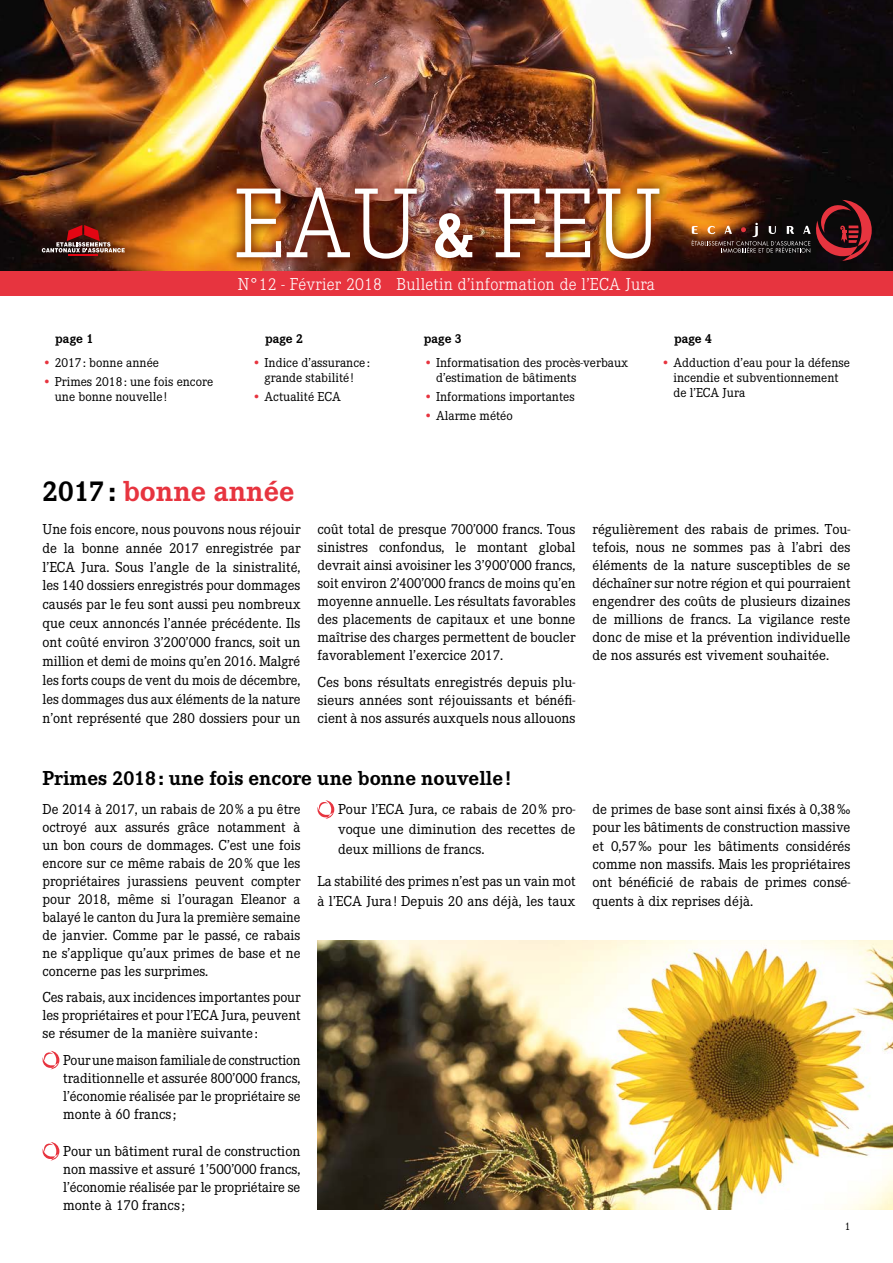
<style>
.page{position:relative;width:893px;height:1263px;background:#fff}
.page>*{position:absolute;margin:0;border:0;box-sizing:border-box;transform-origin:0 0}
.t1{font:300 102.9px "Corporate E";letter-spacing:.015em;color:#fff}
.t2{font:700 30px "Corporate E";color:#e7343f}
.t3{font:700 21px "Corporate E";color:#000}
.t4{font:300 17.85px "Corporate E";letter-spacing:.015em;color:#fff}
.t5{font:15px/18px "Corporate E";color:#000;text-align:justify}
.t6{font:13.5px/15px "Corporate E";color:#000}
.t7{font:700 13.5px "Corporate E";color:#000}
.t8{font:11.25px "Corporate E";color:#000}
.s1{color:#e7343f}
.s2{font-weight:700;font-size:66.9px}
.s3{color:#000}
</style>
<div class="page">
<img style="left:0;top:0;width:893px;height:271px">
<svg style="left:42px;top:1051px;width:17px;height:18px"></svg>
<svg style="left:42px;top:1142px;width:17px;height:18px"></svg>
<svg style="left:317px;top:800px;width:17px;height:19px"></svg>
<img style="left:317px;top:940px;width:576px;height:270px">
<hr style="left:68px;top:254px;width:30px;height:1px;background:#e30613">
<svg style="left:42px;top:225px;width:83px;height:27px;background:#753b2f"></svg>
<div style="left:223px;top:174px;width:450px;height:98px;background:#5e0b00;opacity:.75"></div>
<svg style="left:692px;top:200px;width:180px;height:61px;background:#52291b"></svg>
<div style="left:0;top:271px;width:893px;height:25px;background:#e7343f"></div>
<p class="t7" style="left:55px;top:331px;width:40px">page 1</p>
<p class="t6" style="left:43px;top:355px;width:118px"><span class="s1">•</span> 2017: bonne année</p>
<p class="t6" style="left:55px;top:374px;width:160px;text-indent:-12px"><span class="s1">•</span> Primes 2018: une fois encore une bonne nouvelle !</p>
<h1 class="t1" style="left:233px;top:168px;width:430px">EAU <span class="s2">&amp;</span> FEU</h1>
<p class="t4" style="left:238px;top:274px;width:419px">N°12 - Février 2018 Bulletin d’information de l’ECA Jura</p>
<p class="t7" style="left:265px;top:331px;width:40px">page 2</p>
<p class="t6" style="left:252px;top:355px;width:119px;text-align:center"><span class="s1">•</span> Indice d’assurance : grande stabilité !</p>
<p class="t6" style="left:252px;top:389px;width:90px"><span class="s1">•</span> Actualité ECA</p>
<p class="t7" style="left:424px;top:331px;width:40px">page 3</p>
<p class="t6" style="left:436px;top:355px;width:194px;text-indent:-12px"><span class="s1">•</span> Informatisation des procès-verbaux d’estimation de bâtiments</p>
<p class="t6" style="left:424px;top:389px;width:152px"><span class="s1">•</span> Informations importantes</p>
<p class="t6" style="left:424px;top:408px;width:90px"><span class="s1">•</span> Alarme météo</p>
<p class="t7" style="left:674px;top:331px;width:40px">page 4</p>
<p class="t6" style="left:673px;top:355px;width:178px;text-indent:-12px"><span class="s1">•</span> Adduction d’eau pour la défense incendie et subventionnement de l’ECA Jura</p>
<h2 class="t2" style="left:43px;top:474px;width:253px"><span class="s3">2017:</span> bonne année</h2>
<p class="t5" style="left:43px;top:519px;width:259px;line-height:18.9px">Une fois encore, nous pouvons nous réjouir de la bonne année 2017 enregistrée par l’ECA Jura. Sous l’angle de la sinistralité, les 140 dossiers enregistrés pour dommages causés par le feu sont aussi peu nombreux que ceux annoncés l’année précédente. Ils ont coûté environ 3’200’000 francs, soit un million et demi de moins qu’en 2016. Malgré les forts coups de vent du mois de décembre, les dommages dus aux éléments de la nature n’ont représenté que 280 dossiers pour un</p>
<p class="t5" style="left:317px;top:520px;width:260px">coût total de presque 700’000 francs. Tous sinistres confondus, le montant global devrait ainsi avoisiner les 3’900’000 francs, soit environ 2’400’000 francs de moins qu’en moyenne annuelle. Les résultats favorables des placements de capitaux et une bonne maîtrise des charges permettent de boucler favorablement l’exercice 2017.</p>
<p class="t5" style="left:317px;top:673px;width:259px">Ces bons résultats enregistrés depuis plu&shy;sieurs années sont réjouissants et bénéfi&shy;cient à nos assurés auxquels nous allouons</p>
<p class="t5" style="left:592px;top:520px;width:260px">régulièrement des rabais de primes. Tou&shy;tefois, nous ne sommes pas à l’abri des éléments de la nature susceptibles de se déchaîner sur notre région et qui pourraient engendrer des coûts de plusieurs dizaines de millions de francs. La vigilance reste donc de mise et la prévention individuelle de nos assurés est vivement souhaitée.</p>
<h3 class="t3" style="left:43px;top:767px;width:470px">Primes 2018: une fois encore une bonne nouvelle!</h3>
<p class="t5" style="left:43px;top:800px;width:259px">De 2014 à 2017, un rabais de 20% a pu être octroyé aux assurés grâce notamment à un bon cours de dommages. C’est une fois encore sur ce même rabais de 20% que les propriétaires jurassiens peuvent compter pour 2018, même si l’ouragan Eleanor a balayé le canton du Jura la première semaine de janvier. Comme par le passé, ce rabais ne s’applique qu’aux primes de base et ne concerne pas les surprimes.</p>
<p class="t5" style="left:43px;top:988px;width:260px">Ces rabais, aux incidences importantes pour les propriétaires et pour l’ECA Jura, peuvent se résumer de la manière suivante :</p>
<p class="t5" style="left:63px;top:1051px;width:239px">Pour une maison familiale de construction traditionnelle et assurée 800’000 francs, l’économie réalisée par le propriétaire se monte à 60 francs;</p>
<p class="t5" style="left:63px;top:1142px;width:239px">Pour un bâtiment rural de construction non massive et assuré 1’500’000 francs, l’économie réalisée par le propriétaire se monte à 170 francs;</p>
<p class="t5" style="left:338px;top:800px;width:239px;line-height:19.6px">Pour l’ECA Jura, ce rabais de 20% pro&shy;voque une diminution des recettes de deux millions de francs.</p>
<p class="t5" style="left:317px;top:871px;width:260px;line-height:19.6px">La stabilité des primes n’est pas un vain mot à l’ECA Jura ! Depuis 20 ans déjà, les taux</p>
<p class="t5" style="left:592px;top:800px;width:259px">de primes de base sont ainsi fixés à 0,38‰ pour les bâtiments de construction massive et 0,57‰ pour les bâtiments considérés comme non massifs. Mais les propriétaires ont bénéficié de rabais de primes consé&shy;quents à dix reprises déjà.</p>
<p class="t8" style="left:845px;top:1220px;width:7px">1</p>
</div>
